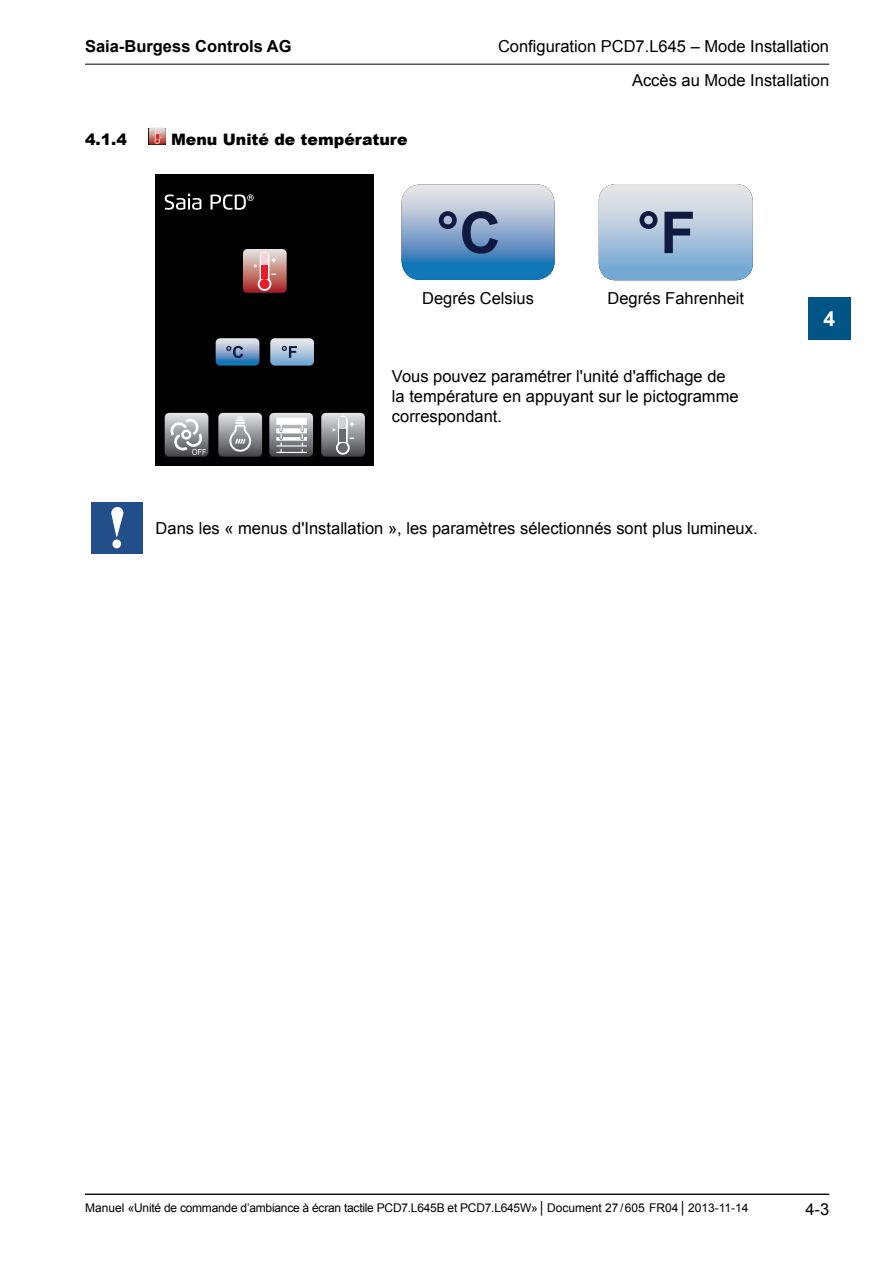
<style>
.page{position:relative;width:893px;height:1263px;background:#fff}
.page>*{position:absolute;margin:0;border:0;box-sizing:border-box;transform-origin:0 0}
.t1{font:700 21px "Arial";color:#fff}
.EN_TextTabelle_11Pt{font:16.5px/19.8px "Arial";color:#000}
.t2{font:700 16.5px "Arial";color:#000}
.EN_Ueberschrift_3{font:900 15.75px "Arial";color:#000}
.t3{font:12px "Arial";letter-spacing:-.02em;color:#000}
</style>
<div class="page">
<hr style="left:85px;top:64px;width:744px;height:1px;background:#000">
<hr style="left:85px;top:1194px;width:744px;height:1px;background:#000">
<div style="left:808px;top:298px;width:42px;height:42px;background:#005587"></div>
<svg style="left:149px;top:128px;width:17px;height:17px"></svg>
<div style="left:156px;top:174px;width:218px;height:292px;background:#000"></div>
<svg style="left:269px;top:413px;width:44px;height:44px;background:#ababad"></svg>
<svg style="left:165px;top:413px;width:43px;height:44px;background:#a5a6a8"></svg>
<svg style="left:218px;top:413px;width:44px;height:44px;background:#9c9d9f"></svg>
<svg style="left:321px;top:413px;width:44px;height:44px;background:#989a9c"></svg>
<svg style="left:243px;top:249px;width:44px;height:44px;background:#cc8683"></svg>
<svg style="left:216px;top:338px;width:43px;height:27px"></svg>
<svg style="left:270px;top:338px;width:44px;height:27px"></svg>
<svg style="left:165px;top:194px;width:36px;height:16px"></svg>
<svg style="left:211px;top:194px;width:43px;height:16px"></svg>
<svg style="left:401px;top:184px;width:154px;height:96px;background:#7ba1c4"></svg>
<svg style="left:599px;top:184px;width:154px;height:96px;background:#a5bdd4"></svg>
<div style="left:92px;top:502px;width:51px;height:51px;background:#224e89"></div>
<svg style="left:111px;top:507px;width:12px;height:41px"></svg>
<p class="t2" style="left:85px;top:36px;width:208px">Saia-Burgess Controls AG</p>
<p class="EN_Ueberschrift_3" style="left:85px;top:128px;width:44px">4.1.4</p>
<p class="EN_Ueberschrift_3" style="left:171px;top:128px;width:238px">Menu Unité de température</p>
<p class="EN_TextTabelle_11Pt" style="left:498px;top:37px;width:333px">Configuration PCD7.L645 – Mode Installation</p>
<p class="EN_TextTabelle_11Pt" style="left:632px;top:71px;width:199px">Accès au Mode Installation</p>
<p class="EN_TextTabelle_11Pt" style="left:422px;top:288px;width:113px">Degrés Celsius</p>
<p class="EN_TextTabelle_11Pt" style="left:607px;top:289px;width:138px">Degrés Fahrenheit</p>
<p class="t1" style="left:823px;top:304px;width:13px">4</p>
<p class="EN_TextTabelle_11Pt" style="left:392px;top:366px;width:348px">Vous pouvez paramétrer l'unité d'affichage de la température en appuyant sur le pictogramme correspondant.</p>
<p class="EN_TextTabelle_11Pt" style="left:156px;top:518px;width:603px">Dans les « menus d'Installation », les paramètres sélectionnés sont plus lumineux.</p>
<p class="t3" style="left:85px;top:1200px;width:665px">Manuel «Unité de commande d’ambiance à écran tactile PCD7.L645B et PCD7.L645W»│Document 27/ 605 FR04 │ 2013-11-14</p>
<p class="EN_TextTabelle_11Pt" style="left:805px;top:1200px;width:25px">4-3</p>
</div>
